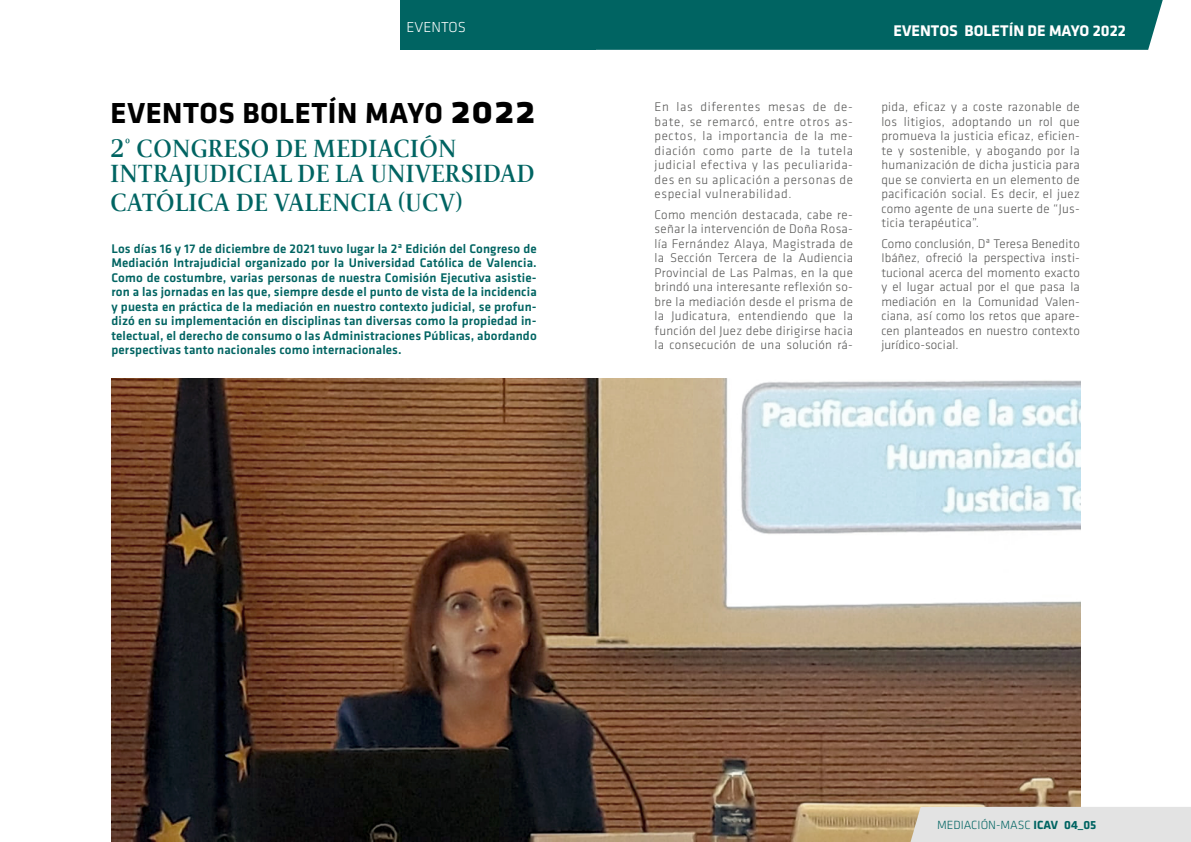
<style>
.page{position:relative;width:1191px;height:842px;background:#fff}
.page>*{position:absolute;margin:0;border:0;box-sizing:border-box;transform-origin:0 0}
.t1{font:700 30px "Klavika";letter-spacing:.02em;color:#000}
.t2{font:600 25px/25px "Veritas";letter-spacing:.02em;color:#006462}
.t3{font:700 16px "Klavika";color:#fff}
.t4{font:300 15px "Klavika";color:#fff}
.t5{font:300 13px/14.5px "Klavika";letter-spacing:.025em;color:#575756;text-align:justify}
.t6{font:500 13px/14.5px "Klavika";letter-spacing:.01em;color:#006462;text-align:justify}
.t7{font:300 12.3px "Klavika";color:#006462}
.s1{font-size:40px}
.s2{font-weight:700}
</style>
<div class="page">
<img style="left:111px;top:378px;width:969px;height:463px">
<div style="left:910px;top:807px;width:281px;height:35px;background:#e3e3e3"></div>
<div style="left:400px;top:0;width:195px;height:50px;background:#006462"></div>
<div style="left:595px;top:0;width:567px;height:50px;background:#006462"></div>
<p class="t4" style="left:406px;top:19px;width:61px">EVENTOS</p>
<h1 class="t1" style="left:111px;top:96px;width:426px">EVENTOS BOLETÍN MAYO <span class="s1">2022</span></h1>
<h2 class="t2" style="left:111px;top:136px;width:425px">2º CONGRESO DE MEDIACIÓN<br>INTRAJUDICIAL DE LA UNIVERSIDAD</h2>
<h2 class="t2" style="left:111px;top:190px;width:353px">CATÓLICA DE VALENCIA (UCV)</h2>
<p class="t6" style="left:111px;top:241px;width:427px">Los días 16 y 17 de diciembre de 2021 tuvo lugar la 2ª Edición del Congreso de Mediación Intrajudicial organizado por la Universidad Católica de Valencia.<br>Como de costumbre, varias personas de nuestra Comisión Ejecutiva asistie&shy;ron a las jornadas en las que, siempre desde el punto de vista de la incidencia y puesta en práctica de la mediación en nuestro contexto judicial, se profun&shy;dizó en su implementación en disciplinas tan diversas como la propiedad in&shy;telectual, el derecho de consumo o las Administraciones Públicas, abordando perspectivas tanto nacionales como internacionales.</p>
<p class="t5" style="left:654px;top:100px;width:200px">En las diferentes mesas de de&shy;bate, se remarcó, entre otros as&shy;pectos, la importancia de la me&shy;diación como parte de la tutela judicial efectiva y las peculiarida&shy;des en su aplicación a personas de especial vulnerabilidad.</p>
<p class="t5" style="left:654px;top:207px;width:200px">Como mención destacada, cabe re&shy;señar la intervención de Doña Rosa&shy;lía Fernández Alaya, Magistrada de la Sección Tercera de la Audiencia Provincial de Las Palmas, en la que brindó una interesante reflexión so&shy;bre la mediación desde el prisma de la Judicatura, entendiendo que la función del Juez debe dirigirse hacia la consecución de una solución rá-</p>
<p class="t3" style="left:893px;top:22px;width:234px">EVENTOS BOLETÍN DE MAYO 2022</p>
<p class="t5" style="left:881px;top:100px;width:200px">pida, eficaz y a coste razonable de los litigios, adoptando un rol que promueva la justicia eficaz, eficien&shy;te y sostenible, y abogando por la humanización de dicha justicia para que se convierta en un elemento de pacificación social. Es decir, el juez como agente de una suerte de “Jus&shy;ticia terapéutica”.</p>
<p class="t5" style="left:881px;top:236px;width:200px">Como conclusión, Dª Teresa Benedito Ibáñez, ofreció la perspectiva insti&shy;tucional acerca del momento exacto y el lugar actual por el que pasa la mediación en la Comunidad Valen&shy;ciana, así como los retos que apare&shy;cen planteados en nuestro contexto jurídico-social.</p>
<p class="t7" style="left:937px;top:818px;width:161px">MEDIACIÓN-MASC <span class="s2">ICAV 04_05</span></p>
</div>
